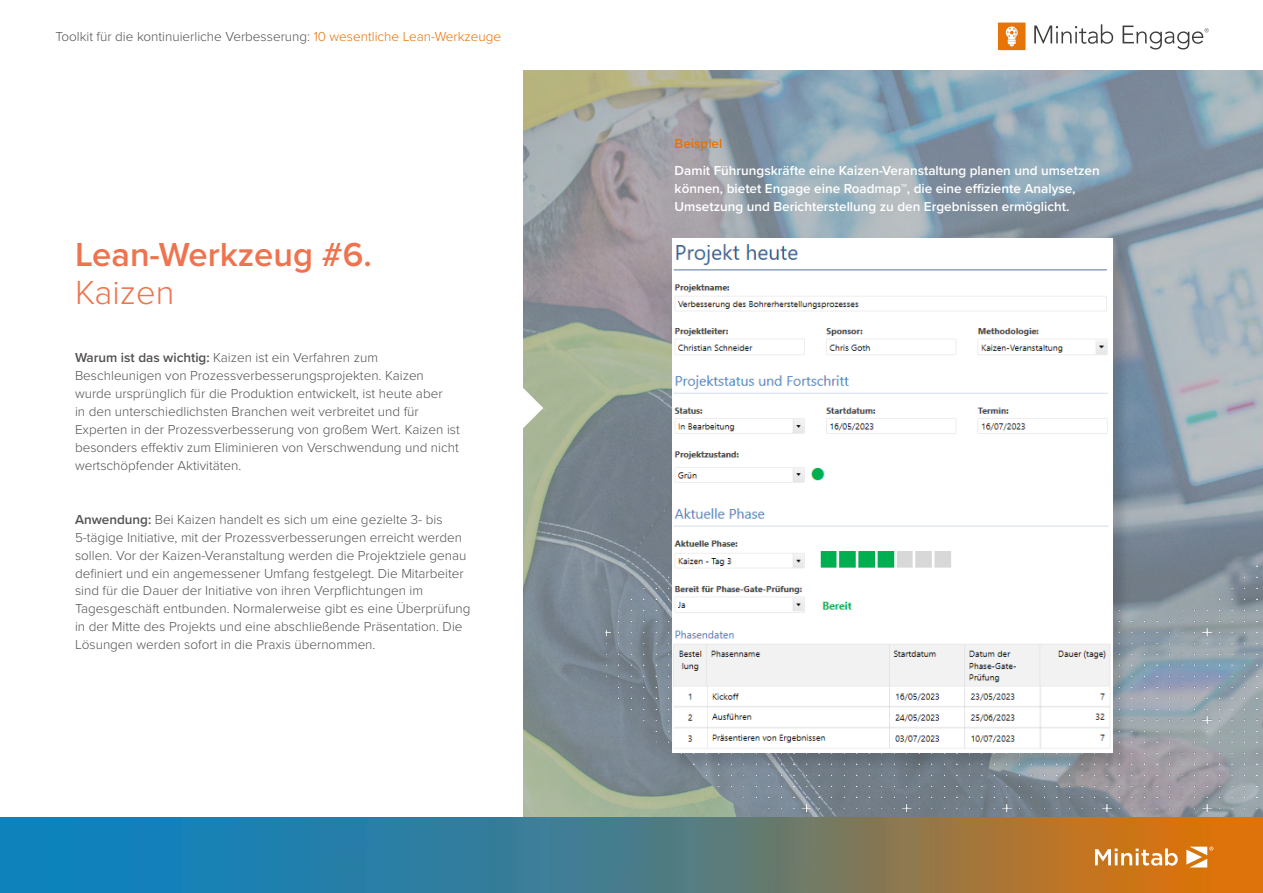
<style>
.page{position:relative;width:1263px;height:893px;background:#fff}
.page>*{position:absolute;margin:0;border:0;box-sizing:border-box;transform-origin:0 0}
.t1{font:600 34.5px "Proxima Nova";color:#ee734e}
.t2{font:300 34.5px "Proxima Nova";color:#ee734e}
.t3{font:300 13.5px/18px "Proxima Nova";color:#545051}
.t4{font:600 13.5px/18px "Proxima Nova";color:#fff}
.t5{font:600 13.5px "Proxima Nova";color:#e77204}
.s1{color:#e77204}
.s2{font-weight:600}
</style>
<div class="page">
<img style="left:523px;top:70px;width:740px;height:247px">
<img style="left:439px;top:317px;width:824px;height:501px">
<img style="left:0;top:818px;width:1263px;height:75px">
<svg style="left:503px;top:388px;width:40px;height:40px"></svg>
<svg style="left:1095px;top:848px;width:83px;height:18px"></svg>
<svg style="left:1186px;top:847px;width:27px;height:20px"></svg>
<div style="left:674px;top:241px;width:457px;height:530px;background:#000;opacity:.13"></div>
<img style="left:672px;top:238px;width:440px;height:515px">
<div style="left:998px;top:23px;width:27px;height:27px;background:#e97406"></div>
<svg style="left:1006px;top:26px;width:12px;height:20px"></svg>
<svg style="left:1034px;top:24px;width:79px;height:20px"></svg>
<svg style="left:1122px;top:26px;width:87px;height:23px"></svg>
<p class="t3" style="left:55px;top:27px;width:447px">Toolkit für die kontinuierliche Verbesserung: <span class="s1">10 wesentliche Lean-Werkzeuge</span></p>
<h1 class="t1" style="left:75px;top:228px;width:299px">Lean-Werkzeug #6.</h1>
<h1 class="t2" style="left:75px;top:267px;width:101px">Kaizen</h1>
<p class="t3" style="left:75px;top:347px;width:386px"><span class="s2">Warum ist das wichtig:</span> Kaizen ist ein Verfahren zum Beschleunigen von Prozessverbesserungsprojekten. Kaizen wurde ursprünglich für die Produktion entwickelt, ist heute aber<br>in den unterschiedlichsten Branchen weit verbreitet und für Experten in der Prozessverbesserung von großem Wert. Kaizen ist besonders effektiv zum Eliminieren von Verschwendung und nicht wertschöpfender Aktivitäten.</p>
<p class="t3" style="left:75px;top:509px;width:397px"><span class="s2">Anwendung:</span> Bei Kaizen handelt es sich um eine gezielte 3- bis 5-tägige Initiative, mit der Prozessverbesserungen erreicht werden sollen. Vor der Kaizen-Veranstaltung werden die Projektziele genau definiert und ein angemessener Umfang festgelegt. Die Mitarbeiter sind für die Dauer der Initiative von ihren Verpflichtungen im Tagesgeschäft entbunden. Normalerweise gibt es eine Überprüfung in der Mitte des Projekts und eine abschließende Präsentation. Die Lösungen werden sofort in die Praxis übernommen.</p>
<p class="t5" style="left:675px;top:133px;width:49px">Beispiel</p>
<p class="t4" style="left:675px;top:161px;width:427px">Damit Führungskräfte eine Kaizen-Veranstaltung planen und umsetzen können, bietet Engage eine Roadmap™, die eine effiziente Analyse,<br>Umsetzung und Berichterstellung zu den Ergebnissen ermöglicht.</p>
</div>
